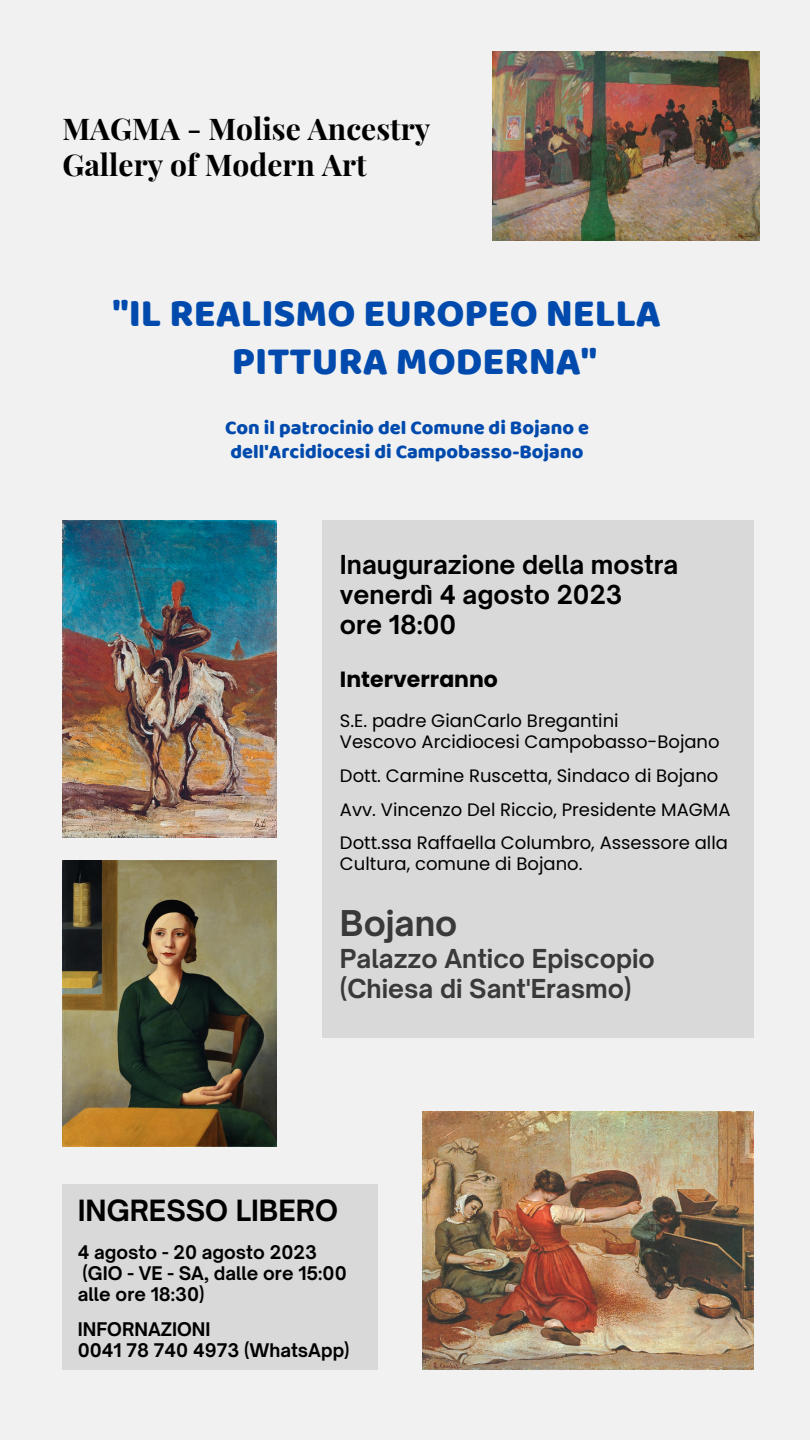
<style>
.page{position:relative;width:810px;height:1440px;background:#f1f1f1}
.page>*{position:absolute;margin:0;border:0;box-sizing:border-box;transform-origin:0 0}
.t1{font:40px/48px "Baloo";color:#004aad}
.t2{font:700 34px "Open Sauce One";color:#393939}
.t3{font:700 30px/36px "Playfair Display";color:#000}
.t4{font:700 28px "Open Sauce One";color:#000}
.t5{font:700 25px "Open Sauce One";color:#000}
.t6{font:700 25px "Open Sauce One";color:#393939}
.t7{font:700 22px "Poppins";color:#000}
.t8{font:20px "Baloo";color:#004aad}
.t9{font:18px/21px "Poppins";color:#000}
.t10{font:700 18px/21px "Open Sauce One";color:#000}
</style>
<div class="page">
<img style="left:423px;top:1112px;width:331px;height:258px">
<img style="left:62px;top:521px;width:215px;height:316px">
<img style="left:492px;top:52px;width:267px;height:189px">
<div style="left:322px;top:521px;width:431px;height:517px;background:#d9d9d9"></div>
<div style="left:62px;top:1185px;width:315px;height:185px;background:#d9d9d9"></div>
<img style="left:62px;top:860px;width:215px;height:287px">
<p class="t3" style="left:62px;top:109px;width:370px">MAGMA - Molise Ancestry<br>Gallery of Modern Art</p>
<p class="t1" style="left:232px;top:288px;width:431px;text-indent:-120px">"IL REALISMO EUROPEO NELLA<br>PITTURA MODERNA"</p>
<p class="t8" style="left:225px;top:415px;width:365px">Con il patrocinio del Comune di Bojano e</p>
<p class="t8" style="left:231px;top:439px;width:354px">dell'Arcidiocesi di Campobasso-Bojano</p>
<p class="t5" style="left:340px;top:549px;width:340px">Inaugurazione della mostra</p>
<p class="t5" style="left:340px;top:579px;width:284px">venerdì 4 agosto 2023</p>
<p class="t5" style="left:340px;top:609px;width:118px">ore 18:00</p>
<p class="t7" style="left:340px;top:664px;width:159px">Interverranno</p>
<p class="t9" style="left:340px;top:710px;width:280px">S.E. padre GianCarlo Bregantini</p>
<p class="t9" style="left:340px;top:731px;width:381px">Vescovo Arcidiocesi Campobasso-Bojano</p>
<p class="t9" style="left:340px;top:765px;width:380px">Dott. Carmine Ruscetta, Sindaco di Bojano</p>
<p class="t9" style="left:340px;top:799px;width:392px">Avv. Vincenzo Del Riccio, Presidente MAGMA</p>
<p class="t9" style="left:340px;top:833px;width:389px">Dott.ssa Raffaella Columbro, Assessore alla<br>Cultura, comune di Bojano.</p>
<p class="t2" style="left:340px;top:902px;width:119px">Bojano</p>
<p class="t6" style="left:340px;top:943px;width:316px">Palazzo Antico Episcopio</p>
<p class="t6" style="left:340px;top:973px;width:293px">(Chiesa di Sant'Erasmo)</p>
<p class="t4" style="left:78px;top:1193px;width:262px">INGRESSO LIBERO</p>
<p class="t10" style="left:78px;top:1241px;width:270px">4 agosto - 20 agosto 2023 (GIO - VE - SA, dalle ore 15:00 alle ore 18:30)</p>
<p class="t10" style="left:78px;top:1318px;width:134px">INFORNAZIONI</p>
<p class="t10" style="left:78px;top:1339px;width:273px">0041 78 740 4973 (WhatsApp)</p>
</div>
